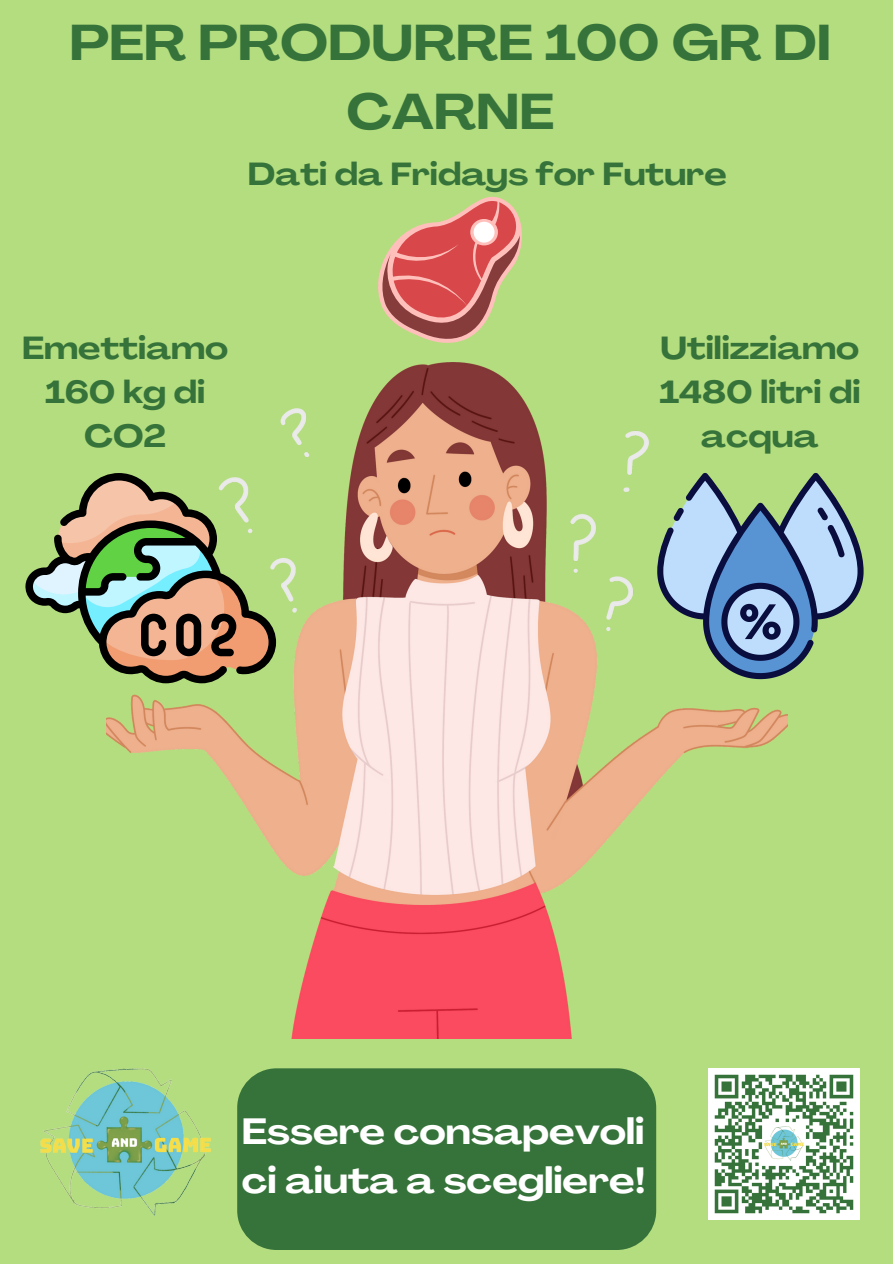
<style>
.page{position:relative;width:893px;height:1264px;background:#fff}
.page>*{position:absolute;margin:0;border:0;box-sizing:border-box;transform-origin:0 0}
.t1{font:700 expanded 49.5px/68.7px "Agrandir";color:#36733a;text-align:center}
.t2{font:700 expanded 36px/49.5px "Agrandir";color:#fff}
.t3{font:700 expanded 31.5px/43.8px "Agrandir";color:#36733a;text-align:center}
</style>
<div class="page">
<div style="left:0;top:0;width:892px;height:1263px;background:#b4dd7f"></div>
<img style="left:106px;top:363px;width:681px;height:675px">
<svg style="left:378px;top:196px;width:144px;height:147px"></svg>
<div style="left:473px;top:222px;width:21px;height:20px;background:#fff;border-radius:50%"></div>
<svg style="left:25px;top:473px;width:251px;height:210px"></svg>
<svg style="left:29px;top:477px;width:243px;height:202px"></svg>
<svg style="left:657px;top:473px;width:206px;height:206px"></svg>
<div style="left:237px;top:1068px;width:419px;height:181px;background:#36733a;border-radius:39px"></div>
<img style="left:40px;top:1068px;width:171px;height:148px">
<img style="left:708px;top:1068px;width:151px;height:151px">
<p class="t1" style="left:69px;top:14px;width:763px">PER PRODURRE 100 GR DI<br>CARNE</p>
<p class="t3" style="left:248px;top:155px;width:480px">Dati da Fridays for Future</p>
<p class="t3" style="left:22px;top:329px;width:208px">Emettiamo<br>160 kg di<br>CO2</p>
<p class="t3" style="left:659px;top:329px;width:203px">Utilizziamo<br>1480 litri di acqua</p>
<p class="t2" style="left:242px;top:1109px;width:405px">Essere consapevoli ci aiuta a scegliere!</p>
</div>
